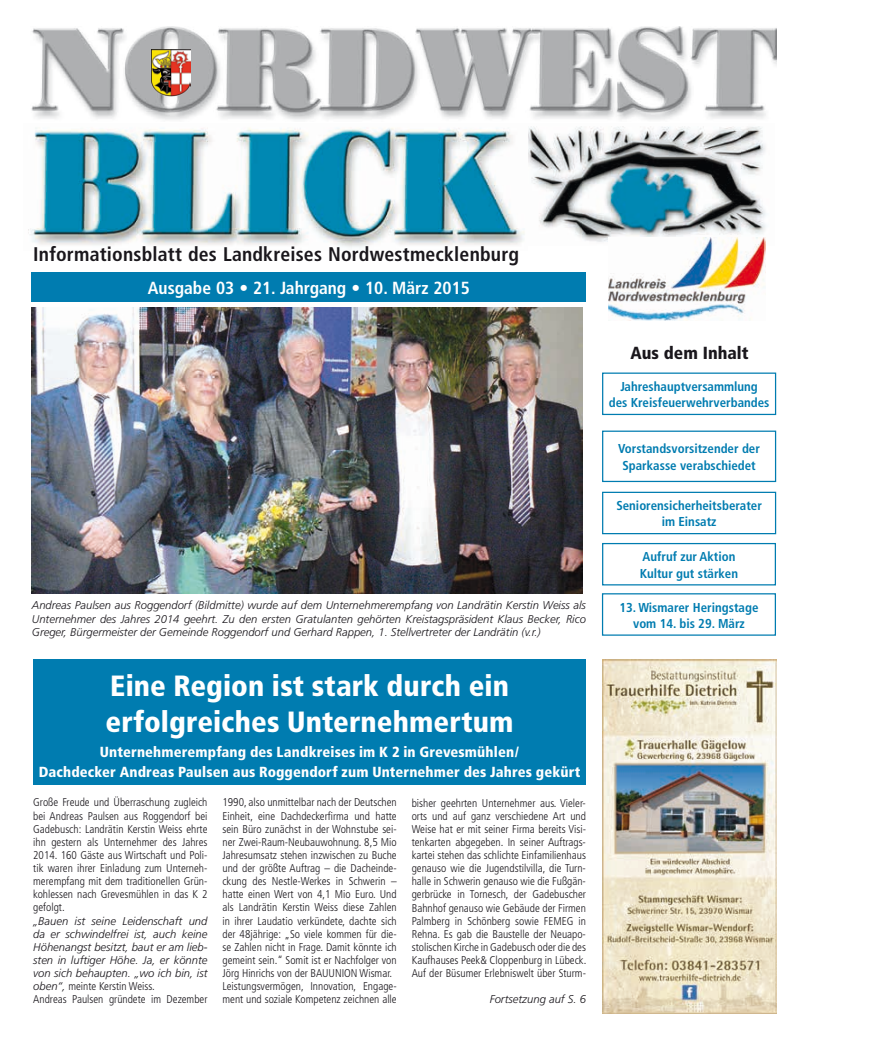
<style>
.page{position:relative;width:877px;height:1049px;background:#fff}
.page>*{position:absolute;margin:0;border:0;box-sizing:border-box;transform-origin:0 0}
.t1{font:900 condensed 29.25px/36.2px "Frutiger";letter-spacing:.005em;color:#fff}
.t2{font:700 condensed 19.75px "Frutiger";letter-spacing:.01em;color:#1a171c}
.t3{font:700 condensed 17.5px "Frutiger";color:#fff}
.t4{font:900 condensed 17.5px "Frutiger";color:#1a171c}
.t5{font:900 condensed 14.62px/20px "Frutiger";letter-spacing:.01em;color:#fff;text-align:center}
.t6{font:700 condensed 12.88px/16.2px "Frutiger";color:#007cb0;text-align:center}
.t7{font:300 condensed 11.25px/13.1px "Frutiger";color:#1a171c;text-align:justify}
.t8{font:italic 300 11.25px/13.1px "Frutiger";color:#1a171c}
.s1{font-style:normal;font-stretch:condensed}
</style>
<div class="page">
<div style="left:32px;top:272px;width:554px;height:30px;background:#007cb0"></div>
<img style="left:31px;top:26px;width:745px;height:94px">
<img style="left:528px;top:126px;width:238px;height:120px">
<img style="left:28px;top:128px;width:497px;height:120px">
<div style="left:602px;top:372px;width:174px;height:43px;border:1px solid #007cb0"></div>
<div style="left:602px;top:431px;width:174px;height:51px;border:1px solid #007cb0"></div>
<div style="left:602px;top:492px;width:174px;height:42px;border:1px solid #007cb0"></div>
<div style="left:602px;top:543px;width:174px;height:42px;border:1px solid #007cb0"></div>
<div style="left:602px;top:593px;width:174px;height:43px;border:1px solid #007cb0"></div>
<img style="left:151px;top:49px;width:39px;height:48px">
<img style="left:608px;top:237px;width:157px;height:84px">
<div style="left:33px;top:659px;width:553px;height:126px;background:#007cb0"></div>
<img style="left:602px;top:659px;width:174px;height:355px">
<img style="left:32px;top:308px;width:551px;height:285px">
<h2 class="t2" style="left:33px;top:242px;width:487px">Informationsblatt des Landkreises Nordwestmecklenburg</h2>
<h3 class="t3" style="left:148px;top:277px;width:324px">Ausgabe 03 • 21. Jahrgang • 10. März 2015</h3>
<p class="t8" style="left:32px;top:599px;width:556px;text-align:justify">Andreas Paulsen aus Roggendorf (Bildmitte) wurde auf dem Unternehmerempfang von Landrätin Kerstin Weiss als Unternehmer des Jahres 2014 geehrt. Zu den ersten Gratulanten gehörten Kreistagspräsident Klaus Becker, Rico Greger, Bürgermeister der Gemeinde Roggendorf und Gerhard Rappen, 1. Stellvertreter der Landrätin (v.r.)</p>
<h1 class="t1" style="left:106px;top:667px;width:410px">Eine Region ist stark durch ein erfolgreiches Unternehmertum</h1>
<p class="t5" style="left:39px;top:742px;width:543px">Unternehmerempfang des Landkreises im K 2 in Grevesmühlen/<br>Dachdecker Andreas Paulsen aus Roggendorf zum Unternehmer des Jahres gekürt</p>
<p class="t7" style="left:33px;top:796px;width:176px">Große Freude und Überraschung zugleich bei Andreas Paulsen aus Roggendorf bei Gadebusch: Landrätin Kerstin Weiss ehrte ihn gestern als Unternehmer des Jahres 2014. 160 Gäste aus Wirtschaft und Poli&shy;tik waren ihrer Einladung zum Unterneh&shy;merempfang mit dem traditionellen Grün&shy;kohlessen nach Grevesmühlen in das K 2 gefolgt.</p>
<p class="t8" style="left:33px;top:914px;width:176px">„Bauen ist seine Leidenschaft und da er schwindelfrei ist, auch keine Höhenangst besitzt, baut er am lieb&shy;sten in luftiger Höhe. Ja, er könnte von sich behaupten. „wo ich bin, ist oben“, <span class="s1">meinte Kerstin Weiss.<br>Andreas Paulsen gründete im Dezember</span></p>
<p class="t7" style="left:222px;top:796px;width:176px;text-align:left">1990, also unmittelbar nach der Deutschen Einheit, eine Dachdeckerfirma und hatte sein Büro zunächst in der Wohnstube sei&shy;ner Zwei-Raum-Neubauwohnung. 8,5 Mio Jahresumsatz stehen inzwischen zu Buche und der größte Auftrag – die Dacheinde&shy;ckung des Nestle-Werkes in Schwerin – hatte einen Wert von 4,1 Mio Euro. Und als Landrätin Kerstin Weiss diese Zahlen in ihrer Laudatio verkündete, dachte sich der 48jährige: „So viele kommen für die&shy;se Zahlen nicht in Frage. Damit könnte ich gemeint sein.“ Somit ist er Nachfolger von Jörg Hinrichs von der BAUUNION Wismar.<br>Leistungsvermögen, Innovation, Engage&shy;ment und soziale Kompetenz zeichnen alle</p>
<p class="t7" style="left:412px;top:796px;width:176px">bisher geehrten Unternehmer aus. Vieler&shy;orts und auf ganz verschiedene Art und Weise hat er mit seiner Firma bereits Visi&shy;tenkarten abgegeben. In seiner Auftrags&shy;kartei stehen das schlichte Einfamilienhaus genauso wie die Jugendstilvilla, die Turn&shy;halle in Schwerin genauso wie die Fußgän&shy;gerbrücke in Tornesch, der Gadebuscher Bahnhof genauso wie Gebäude der Firmen Palmberg in Schönberg sowie FEMEG in Rehna. Es gab die Baustelle der Neuapo&shy;stolischen Kirche in Gadebusch oder die des Kaufhauses Peek&amp; Cloppenburg in Lübeck.<br>Auf der Büsumer Erlebniswelt über Sturm-</p>
<p class="t8" style="left:490px;top:993px;width:98px">Fortsetzung auf S. 6</p>
<h3 class="t4" style="left:630px;top:342px;width:120px">Aus dem Inhalt</h3>
<p class="t6" style="left:609px;top:378px;width:162px">Jahreshauptversammlung<br>des Kreisfeuerwehrverbandes</p>
<p class="t6" style="left:618px;top:441px;width:143px">Vorstandsvorsitzender der<br>Sparkasse verabschiedet</p>
<p class="t6" style="left:616px;top:497px;width:147px">Seniorensicherheitsberater im Einsatz</p>
<p class="t6" style="left:640px;top:549px;width:100px;text-align:left">Aufruf zur Aktion<br>Kultur gut stärken</p>
<p class="t6" style="left:619px;top:599px;width:141px">13. Wismarer Heringstage vom 14. bis 29. März</p>
</div>
